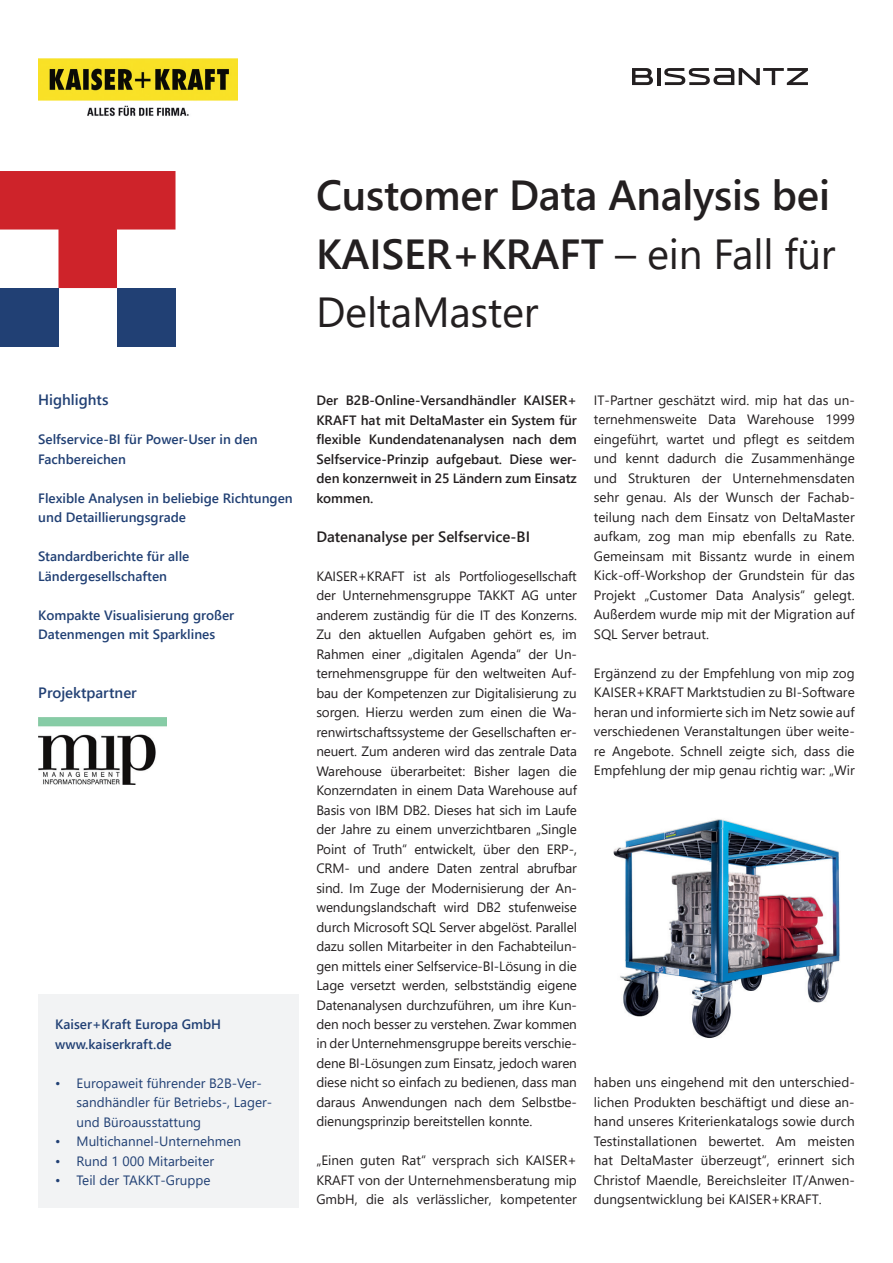
<style>
.page{position:relative;width:893px;height:1263px;background:#fff}
.page>*{position:absolute;margin:0;border:0;box-sizing:border-box;transform-origin:0 0}
.t1{font:600 42px/58.5px "Segoe UI";letter-spacing:-.005em;color:#231f20}
.t2{font:600 15px "Segoe UI";color:#231f20}
.t3{font:600 15px "Segoe UI";color:#214074}
.t4{font:13.5px/19.5px "Segoe UI";color:#231f20;text-align:justify}
.t5{font:600 13.5px/19.5px "Segoe UI";color:#214074}
.t6{font:600 13.5px/19.5px "Segoe UI";color:#231f20;text-align:justify}
.t7{font:13.5px/19.5px "Segoe UI";color:#214074}
.s1{font-weight:400}
</style>
<div class="page">
<div style="left:38px;top:994px;width:261px;height:214px;background:#f2f3f4"></div>
<img style="left:38px;top:59px;width:200px;height:58px">
<svg style="left:0;top:171px;width:175px;height:117px"></svg>
<div style="left:117px;top:288px;width:59px;height:59px;background:#214074"></div>
<div style="left:0;top:288px;width:58px;height:59px;background:#214074"></div>
<img style="left:38px;top:717px;width:129px;height:67px">
<img style="left:613px;top:819px;width:227px;height:220px">
<svg style="left:664px;top:68px;width:144px;height:17px"></svg>
<hr style="left:657px;top:68px;width:3px;height:17px;background:#231f20">
<svg style="left:632px;top:68px;width:21px;height:17px"></svg>
<h1 class="t1" style="left:316px;top:162px;width:521px">Customer Data Analysis bei<br>KAISER+KRAFT <span class="s1">– ein Fall für<br>DeltaMaster</span></h1>
<p class="t3" style="left:38px;top:386px;width:72px">Highlights</p>
<p class="t5" style="left:38px;top:428px;width:221px">Selfservice-BI für Power-User in den<br>Fachbereichen</p>
<p class="t5" style="left:38px;top:487px;width:256px">Flexible Analysen in beliebige Richtungen und Detaillierungsgrade</p>
<p class="t5" style="left:38px;top:545px;width:153px">Standardberichte für alle<br>Ländergesellschaften</p>
<p class="t5" style="left:38px;top:604px;width:197px">Kompakte Visualisierung großer<br>Datenmengen mit Sparklines</p>
<p class="t3" style="left:38px;top:678px;width:100px">Projektpartner</p>
<p class="t5" style="left:55px;top:1013px;width:167px">Kaiser+Kraft Europa GmbH www.kaiserkraft.de</p>
<p class="t7" style="left:77px;top:1072px;width:197px;text-indent:-21px">• Europaweit führender B2B-Ver&shy;sandhändler für Betriebs-, Lager&shy;und Büroausstattung</p>
<p class="t7" style="left:55px;top:1130px;width:187px">• Multichannel-Unternehmen</p>
<p class="t7" style="left:55px;top:1150px;width:160px">• Rund 1 000 Mitarbeiter</p>
<p class="t7" style="left:55px;top:1169px;width:157px">• Teil der TAKKT-Gruppe</p>
<p class="t6" style="left:316px;top:389px;width:262px">Der B2B-Online-Versandhändler KAISER+ KRAFT hat mit DeltaMaster ein System für flexible Kundendatenanalysen nach dem Selfservice-Prinzip aufgebaut. Diese wer&shy;den konzernweit in 25 Ländern zum Einsatz kommen.</p>
<p class="t2" style="left:316px;top:522px;width:215px">Datenanalyse per Selfservice-BI</p>
<p class="t4" style="left:316px;top:565px;width:262px">KAISER+KRAFT ist als Portfoliogesellschaft der Unternehmensgruppe TAKKT AG unter anderem zuständig für die IT des Konzerns.<br>Zu den aktuellen Aufgaben gehört es, im Rahmen einer „digitalen Agenda“ der Un&shy;ternehmensgruppe für den weltweiten Auf&shy;bau der Kompetenzen zur Digitalisierung zu sorgen. Hierzu werden zum einen die Wa&shy;renwirtschaftssysteme der Gesellschaften er&shy;neuert. Zum anderen wird das zentrale Data Warehouse überarbeitet: Bisher lagen die Konzerndaten in einem Data Warehouse auf Basis von IBM DB2. Dieses hat sich im Laufe der Jahre zu einem unverzichtbaren „Single Point of Truth“ entwickelt, über den ERP-, CRM- und andere Daten zentral abrufbar sind. Im Zuge der Modernisierung der An&shy;wendungslandschaft wird DB2 stufenweise durch Microsoft SQL Server abgelöst. Parallel dazu sollen Mitarbeiter in den Fachabteilun&shy;gen mittels einer Selfservice-BI-Lösung in die Lage versetzt werden, selbstständig eigene Datenanalysen durchzuführen, um ihre Kun&shy;den noch besser zu verstehen. Zwar kommen in der Unternehmensgruppe bereits verschie&shy;dene BI-Lösungen zum Einsatz, jedoch waren diese nicht so einfach zu bedienen, dass man daraus Anwendungen nach dem Selbstbe&shy;dienungsprinzip bereitstellen konnte.</p>
<p class="t4" style="left:316px;top:1150px;width:262px">„Einen guten Rat“ versprach sich KAISER+ KRAFT von der Unternehmensberatung mip GmbH, die als verlässlicher, kompetenter</p>
<p class="t4" style="left:594px;top:389px;width:262px">IT-Partner geschätzt wird. mip hat das un&shy;ternehmensweite Data Warehouse 1999 eingeführt, wartet und pflegt es seitdem und kennt dadurch die Zusammenhänge und Strukturen der Unternehmensdaten sehr genau. Als der Wunsch der Fachab&shy;teilung nach dem Einsatz von DeltaMaster aufkam, zog man mip ebenfalls zu Rate.<br>Gemeinsam mit Bissantz wurde in einem Kick-off-Workshop der Grundstein für das Projekt „Customer Data Analysis“ gelegt.<br>Außerdem wurde mip mit der Migration auf SQL Server betraut.</p>
<p class="t4" style="left:594px;top:662px;width:262px">Ergänzend zu der Empfehlung von mip zog KAISER+KRAFT Marktstudien zu BI-Software heran und informierte sich im Netz sowie auf verschiedenen Veranstaltungen über weite&shy;re Angebote. Schnell zeigte sich, dass die Empfehlung der mip genau richtig war: „Wir</p>
<p class="t4" style="left:594px;top:1071px;width:262px">haben uns eingehend mit den unterschied&shy;lichen Produkten beschäftigt und diese an&shy;hand unseres Kriterienkatalogs sowie durch Testinstallationen bewertet. Am meisten hat DeltaMaster überzeugt“, erinnert sich Christof Maendle, Bereichsleiter IT/Anwen&shy;dungsentwicklung bei KAISER+KRAFT.</p>
</div>
